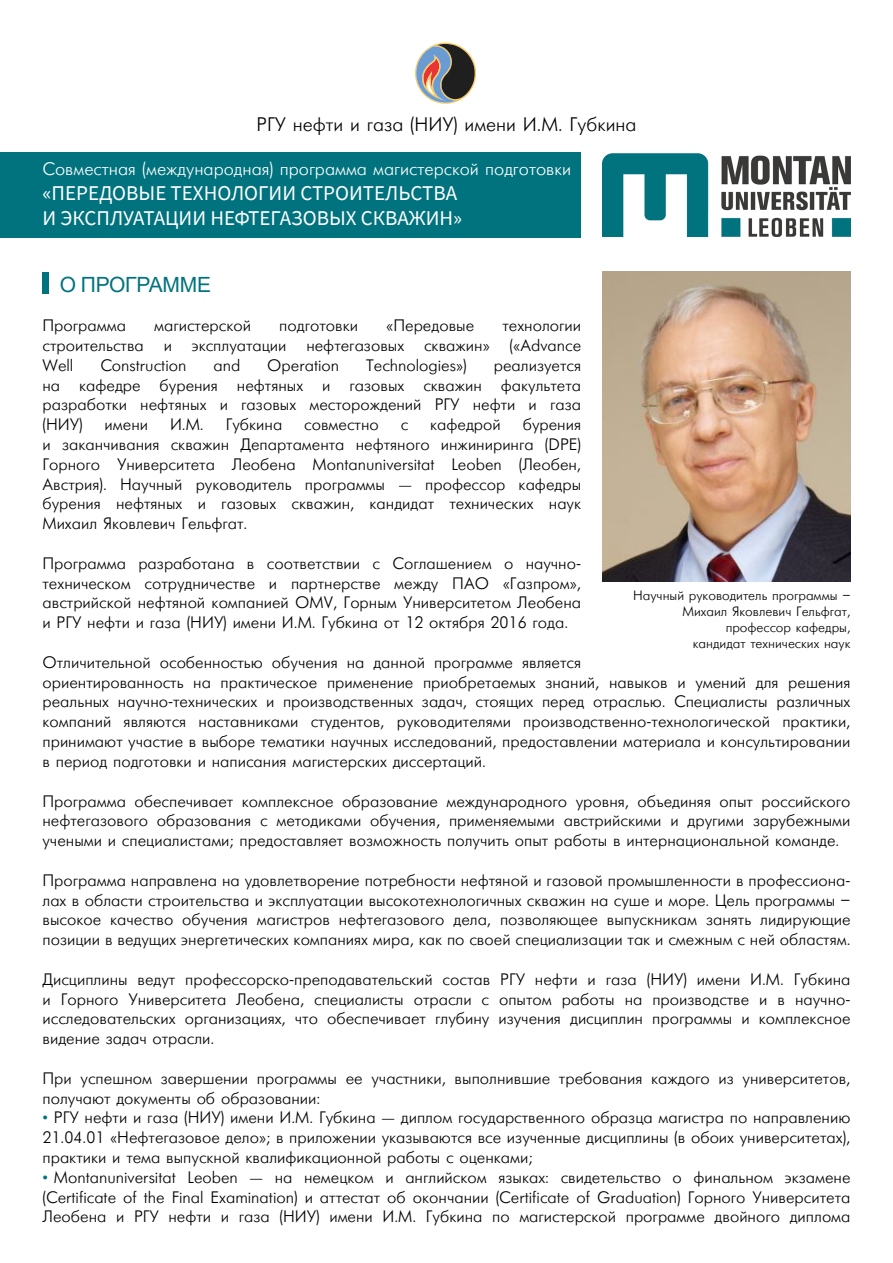
<style>
.page{position:relative;width:893px;height:1263px;background:#fff}
.page>*{position:absolute;margin:0;border:0;box-sizing:border-box;transform-origin:0 0}
.t1{font:21px/25.2px "Source Sans Pro";color:#fff}
.t2{font:21px "Arial";letter-spacing:-.01em;color:#00737e}
.t3{font:19.5px "Futuris Cyrillic";color:#000}
.t4{font:18px "Futuris Cyrillic";color:#fff}
.t5{font:16.5px/19.8px "Futuris Cyrillic";color:#000;text-align:justify}
.t6{font:13.5px/16.2px "Futuris Cyrillic";color:#000;text-align:right}
.s1{color:#00737e}
</style>
<div class="page">
<div style="left:43px;top:272px;width:6px;height:22px;background:#00737e"></div>
<img style="left:603px;top:272px;width:247px;height:310px">
<div style="left:0;top:153px;width:581px;height:85px;background:#00737e"></div>
<img style="left:602px;top:153px;width:248px;height:84px">
<svg style="left:415px;top:43px;width:61px;height:61px"></svg>
<p class="t3" style="left:257px;top:115px;width:381px">РГУ нефти и газа (НИУ) имени И.М. Губкина</p>
<p class="t4" style="left:43px;top:160px;width:530px">Совместная (международная) программа магистерской подготовки</p>
<p class="t1" style="left:43px;top:180px;width:421px">«ПЕРЕДОВЫЕ ТЕХНОЛОГИИ СТРОИТЕЛЬСТВА<br>И ЭКСПЛУАТАЦИИ НЕФТЕГАЗОВЫХ СКВАЖИН»</p>
<p class="t2" style="left:60px;top:270px;width:153px">О ПРОГРАММЕ</p>
<p class="t5" style="left:43px;top:316px;width:85px">Программа</p>
<p class="t5" style="left:154px;top:316px;width:98px">магистерской</p>
<p class="t5" style="left:279px;top:316px;width:80px">подготовки</p>
<p class="t5" style="left:386px;top:316px;width:89px">«Передовые</p>
<p class="t5" style="left:43px;top:316px;width:540px;text-indent:460px">технологии строительства и эксплуатации нефтегазовых скважин» («Advance Well</p>
<p class="t5" style="left:100px;top:356px;width:88px">Construction</p>
<p class="t5" style="left:213px;top:356px;width:28px">and</p>
<p class="t5" style="left:267px;top:356px;width:73px">Operation</p>
<p class="t5" style="left:366px;top:356px;width:102px">Technologies»)</p>
<p class="t5" style="left:43px;top:356px;width:540px;text-indent:451px">реализуется на кафедре бурения нефтяных и газовых скважин факультета разработки нефтяных и газовых месторождений РГУ нефти и газа (НИУ)</p>
<p class="t5" style="left:43px;top:415px;width:540px;text-indent:480px">бурения и заканчивания скважин Департамента нефтяного инжиниринга (DPE)<br>Горного Университета Леобена Montanuniversitat Leoben (Леобен, Австрия). Научный руководитель программы — профессор кафедры бурения нефтяных и газовых скважин, кандидат технических наук Михаил Яковлевич Гельфгат.</p>
<p class="t5" style="left:43px;top:554px;width:540px">Программа разработана в соответствии с Соглашением о научно&shy;техническом сотрудничестве и партнерстве между ПАО «Газпром», австрийской нефтяной компанией OMV, Горным Университетом Леобена и РГУ нефти и газа (НИУ) имени И.М. Губкина от 12 октября 2016 года.</p>
<p class="t5" style="left:43px;top:653px;width:809px;text-align:left">Отличительной особенностью обучения на данной программе является<br>ориентированность на практическое применение приобретаемых знаний, навыков и умений для решения реальных научно-технических и производственных задач, стоящих перед отраслью. Специалисты различных компаний являются наставниками студентов, руководителями производственно-технологической практики, принимают участие в выборе тематики научных исследований, предоставлении материала и консультировании в период подготовки и написания магистерских диссертаций.</p>
<p class="t5" style="left:43px;top:791px;width:809px">Программа обеспечивает комплексное образование международного уровня, объединяя опыт российского нефтегазового образования с методиками обучения, применяемыми австрийскими и другими зарубежными учеными и специалистами; предоставляет возможность получить опыт работы в интернациональной команде.</p>
<p class="t5" style="left:43px;top:871px;width:809px">Программа направлена на удовлетворение потребности нефтяной и газовой промышленности в профессиона&shy;лах в области строительства и эксплуатации высокотехнологичных скважин на суше и море. Цель программы – высокое качество обучения магистров нефтегазового дела, позволяющее выпускникам занять лидирующие позиции в ведущих энергетических компаниях мира, как по своей специализации так и смежным с ней областям.</p>
<p class="t5" style="left:43px;top:970px;width:809px">Дисциплины ведут профессорско-преподавательский состав РГУ нефти и газа (НИУ) имени И.М. Губкина и Горного Университета Леобена, специалисты отрасли с опытом работы на производстве и в научно&shy;исследовательских организациях, что обеспечивает глубину изучения дисциплин программы и комплексное видение задач отрасли.</p>
<p class="t5" style="left:43px;top:1069px;width:809px">При успешном завершении программы ее участники, выполнившие требования каждого из университетов, получают документы об образовании:</p>
<p class="t5" style="left:43px;top:1108px;width:809px"><span class="s1">•</span> РГУ нефти и газа (НИУ) имени И.М. Губкина — диплом государственного образца магистра по направлению 21.04.01 «Нефтегазовое дело»; в приложении указываются все изученные дисциплины (в обоих университетах), практики и тема выпускной квалификационной работы с оценками;</p>
<p class="t5" style="left:43px;top:1168px;width:809px"><span class="s1">•</span> Montanuniversitat Leoben — на немецком и английском языках: свидетельство о финальном экзамене (Certificate of the Final Examination) и аттестат об окончании (Certificate of Graduation) Горного Университета Леобена и РГУ нефти и газа (НИУ) имени И.М. Губкина по магистерской программе двойного диплома</p>
<p class="t5" style="left:105px;top:415px;width:45px">имени</p>
<p class="t5" style="left:170px;top:415px;width:35px">И.М.</p>
<p class="t5" style="left:226px;top:415px;width:58px">Губкина</p>
<p class="t5" style="left:304px;top:415px;width:76px">совместно</p>
<p class="t5" style="left:401px;top:415px;width:9px">с</p>
<p class="t5" style="left:430px;top:415px;width:72px">кафедрой</p>
<p class="t6" style="left:633px;top:587px;width:219px">Научный руководитель программы –<br>Михаил Яковлевич Гельфгат, профессор кафедры,<br>кандидат технических наук</p>
</div>
